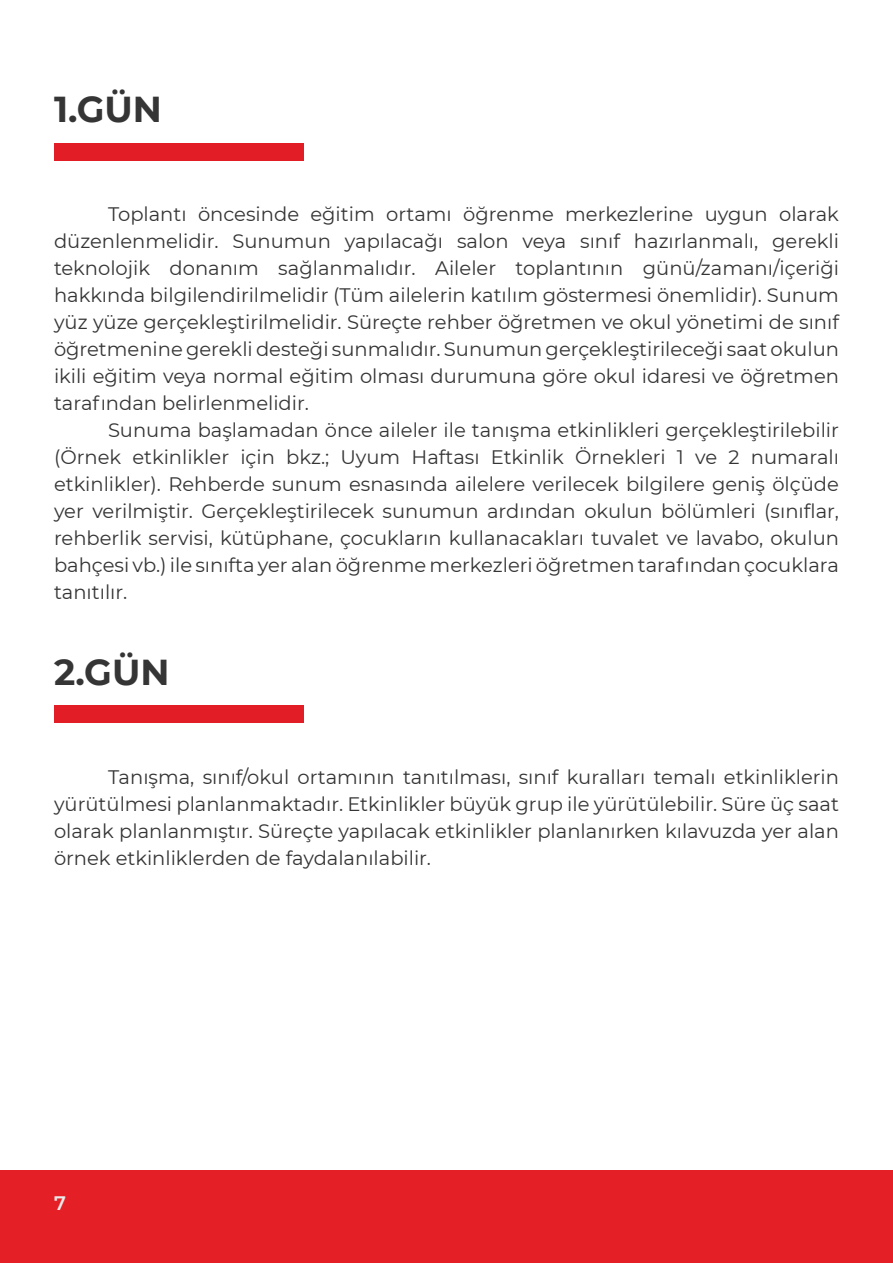
<style>
.page{position:relative;width:893px;height:1263px;background:#fff}
.page>*{position:absolute;margin:0;border:0;box-sizing:border-box;transform-origin:0 0}
.t1{font:700 36px "Montserrat";color:#363536}
.t2{font:19.5px/27px "Montserrat";color:#363536;text-align:justify}
.t3{font:600 19.5px "Montserrat";color:#ebebeb}
</style>
<div class="page">
<div style="left:0;top:1171px;width:893px;height:92px;background:#e41f25"></div>
<div style="left:54px;top:143px;width:250px;height:18px;background:#e31d26"></div>
<div style="left:54px;top:705px;width:250px;height:18px;background:#e31d26"></div>
<h1 class="t1" style="left:54px;top:83px;width:110px">1.GÜN</h1>
<p class="t2" style="left:54px;top:200px;width:786px;text-indent:54px">Toplantı öncesinde eğitim ortamı öğrenme merkezlerine uygun olarak düzenlenmelidir. Sunumun yapılacağı salon veya sınıf hazırlanmalı, gerekli teknolojik donanım sağlanmalıdır. Aileler toplantının günü/zamanı/içeriği hakkında bilgilendirilmelidir (Tüm ailelerin katılım göstermesi önemlidir). Sunum yüz yüze gerçekleştirilmelidir. Süreçte rehber öğretmen ve okul yönetimi de sınıf öğretmenine gerekli desteği sunmalıdır. Sunumun gerçekleştirileceği saat okulun ikili eğitim veya normal eğitim olması durumuna göre okul idaresi ve öğretmen tarafından belirlenmelidir.</p>
<p class="t2" style="left:54px;top:416px;width:786px;text-indent:54px">Sunuma başlamadan önce aileler ile tanışma etkinlikleri gerçekleştirilebilir (Örnek etkinlikler için bkz.; Uyum Haftası Etkinlik Örnekleri 1 ve 2 numaralı etkinlikler). Rehberde sunum esnasında ailelere verilecek bilgilere geniş ölçüde yer verilmiştir. Gerçekleştirilecek sunumun ardından okulun bölümleri (sınıflar, rehberlik servisi, kütüphane, çocukların kullanacakları tuvalet ve lavabo, okulun bahçesi vb.) ile sınıfta yer alan öğrenme merkezleri öğretmen tarafından çocuklara tanıtılır.</p>
<h1 class="t1" style="left:54px;top:646px;width:117px">2.GÜN</h1>
<p class="t2" style="left:54px;top:763px;width:786px;text-indent:54px">Tanışma, sınıf/okul ortamının tanıtılması, sınıf kuralları temalı etkinliklerin yürütülmesi planlanmaktadır. Etkinlikler büyük grup ile yürütülebilir. Süre üç saat olarak planlanmıştır. Süreçte yapılacak etkinlikler planlanırken kılavuzda yer alan örnek etkinliklerden de faydalanılabilir.</p>
<p class="t3" style="left:54px;top:1192px;width:13px">7</p>
</div>
